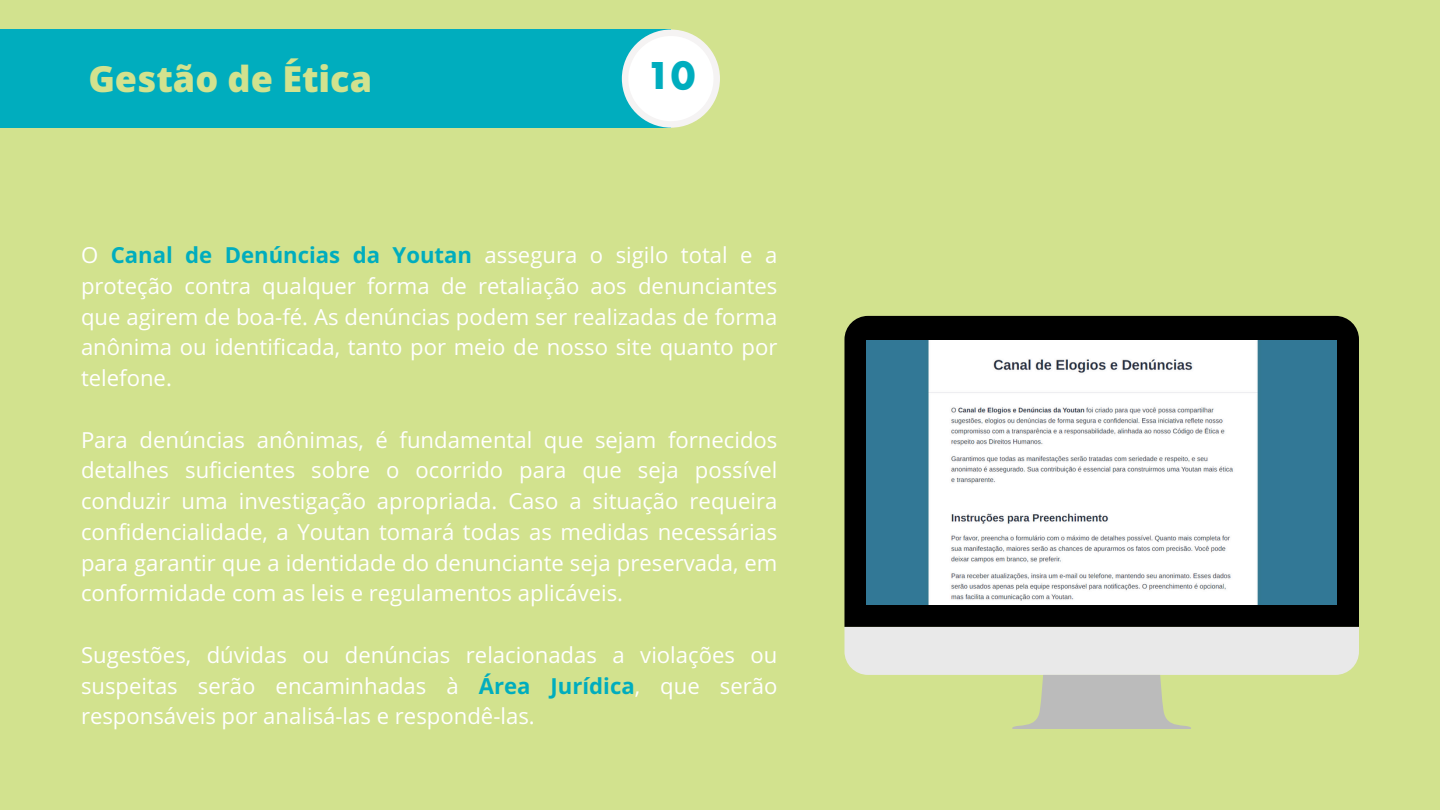
<style>
.page{position:relative;width:1440px;height:810px;background:#d2e28e}
.page>*{position:absolute;margin:0;border:0;box-sizing:border-box;transform-origin:0 0}
.t1{font:800 36px "Open Sans Hebrew";color:#d2e28e}
.t2{font:700 36px "Futura LT Pro";color:#00adbe}
.t3{font:22.1px/30.8px "Open Sans Hebrew";color:#fff;text-align:justify}
.s1{font-weight:700;color:#00adbe}
</style>
<div class="page">
<div style="left:0;top:30px;width:670px;height:98px;background:#00adbe"></div>
<div style="left:622px;top:30px;width:98px;height:98px;background:#f5f3f3;border-radius:50%"></div>
<div style="left:628px;top:36px;width:86px;height:85px;background:#fff;border-radius:50%"></div>
<div style="left:844px;top:316px;width:515px;height:311px;background:#000"></div>
<svg style="left:844px;top:627px;width:515px;height:102px"></svg>
<img style="left:866px;top:340px;width:471px;height:264px">
<p class="t1" style="left:88px;top:53px;width:285px">Gestão de Ética</p>
<p class="t2" style="left:646px;top:60px;width:51px">10</p>
<h1 class="t3" style="left:81px;top:239px;width:698px">O <span class="s1">Canal de Denúncias da Youtan</span> assegura o sigilo total e a proteção contra qualquer forma de retaliação aos denunciantes que agirem de boa-fé. As denúncias podem ser realizadas de forma anônima ou identificada, tanto por meio de nosso site quanto por telefone.</h1>
<p class="t3" style="left:81px;top:424px;width:698px">Para denúncias anônimas, é fundamental que sejam fornecidos detalhes suficientes sobre o ocorrido para que seja possível conduzir uma investigação apropriada. Caso a situação requeira confidencialidade, a Youtan tomará todas as medidas necessárias para garantir que a identidade do denunciante seja preservada, em conformidade com as leis e regulamentos aplicáveis.</p>
<p class="t3" style="left:81px;top:639px;width:698px">Sugestões, dúvidas ou denúncias relacionadas a violações ou suspeitas serão encaminhadas à <span class="s1">Área Jurídica</span>, que serão responsáveis por analisá-las e respondê-las.</p>
</div>
